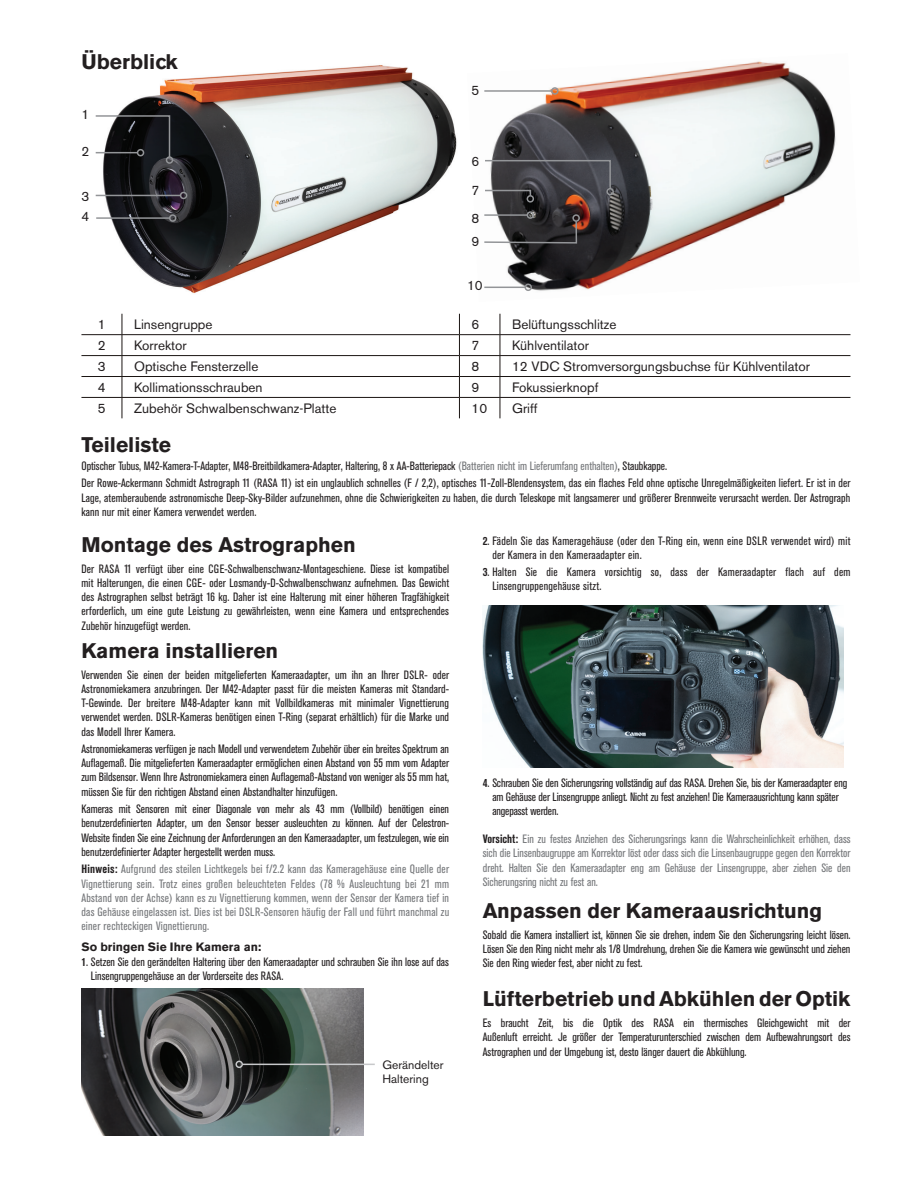
<style>
.page{position:relative;width:918px;height:1188px;background:#fff}
.page>*{position:absolute;margin:0;border:0;box-sizing:border-box;transform-origin:0 0}
.t1{font:700 21px "Akzidenz Grotesk BE";color:#231f20}
.t2{font:13.5px/22.4px "Akzidenz Grotesk BE";color:#231f20}
.t3{font:condensed 12px/14.2px "Akzidenz Grotesk BE";letter-spacing:.01em;color:#231f20;text-align:justify}
.t4{font:condensed 12px/14.2px "Akzidenz Grotesk BE";letter-spacing:.005em;color:#76787b;text-align:justify}
.t5{font:condensed 12px/14.2px "Akzidenz Grotesk BE";letter-spacing:-.01em;color:#231f20}
.t6{font:700 12px "Akzidenz Grotesk BE";color:#231f20}
.t7{font:12px/14.4px "Akzidenz Grotesk BE";color:#231f20}
.s1{color:#76787b}
.s2{font-weight:700;color:#231f20}
.s3{font-weight:700}
</style>
<div class="page">
<img style="left:484px;top:61px;width:352px;height:230px">
<img style="left:95px;top:65px;width:364px;height:252px">
<img style="left:81px;top:989px;width:282px;height:146px">
<img style="left:483px;top:605px;width:361px;height:162px">
<hr style="left:81px;top:355px;width:41px;height:1px;background:#1b1513">
<hr style="left:122px;top:355px;width:337px;height:1px;background:#1b1513">
<hr style="left:459px;top:355px;width:41px;height:1px;background:#1b1513">
<hr style="left:500px;top:355px;width:350px;height:1px;background:#1b1513">
<hr style="left:81px;top:376px;width:41px;height:1px;background:#1b1513">
<hr style="left:122px;top:376px;width:337px;height:1px;background:#1b1513">
<hr style="left:459px;top:376px;width:41px;height:1px;background:#1b1513">
<hr style="left:500px;top:376px;width:350px;height:1px;background:#1b1513">
<hr style="left:81px;top:334px;width:41px;height:1px;background:#1b1513">
<hr style="left:122px;top:334px;width:337px;height:1px;background:#1b1513">
<hr style="left:459px;top:334px;width:41px;height:1px;background:#1b1513">
<hr style="left:500px;top:334px;width:350px;height:1px;background:#1b1513">
<hr style="left:81px;top:397px;width:41px;height:1px;background:#1b1513">
<hr style="left:122px;top:397px;width:337px;height:1px;background:#1b1513">
<svg style="left:122px;top:314px;width:1px;height:104px"></svg>
<hr style="left:459px;top:397px;width:41px;height:1px;background:#1b1513">
<svg style="left:459px;top:314px;width:1px;height:104px"></svg>
<hr style="left:500px;top:397px;width:350px;height:1px;background:#1b1513">
<svg style="left:500px;top:314px;width:1px;height:104px"></svg>
<svg style="left:95px;top:114px;width:76px;height:45px"></svg>
<div style="left:166px;top:156px;width:7px;height:8px;border:2px solid #939598;border-radius:50%"></div>
<hr style="left:96px;top:152px;width:42px;height:1px;background:#939598">
<div style="left:137px;top:149px;width:7px;height:7px;border:2px solid #939598;border-radius:50%"></div>
<hr style="left:484px;top:90px;width:68px;height:2px;background:#939598">
<div style="left:551px;top:87px;width:8px;height:8px;border:2px solid #939598;border-radius:50%"></div>
<hr style="left:484px;top:214px;width:43px;height:2px;background:#939598">
<div style="left:527px;top:211px;width:7px;height:8px;border:2px solid #939598;border-radius:50%"></div>
<div style="left:606px;top:188px;width:8px;height:7px;border:2px solid #939598;border-radius:50%"></div>
<svg style="left:484px;top:220px;width:94px;height:24px"></svg>
<div style="left:572px;top:214px;width:8px;height:8px;border:2px solid #939598;border-radius:50%"></div>
<hr style="left:484px;top:287px;width:41px;height:1px;background:#939598">
<div style="left:524px;top:284px;width:8px;height:7px;border:2px solid #939598;border-radius:50%"></div>
<svg style="left:484px;top:159px;width:128px;height:38px;background:#525257"></svg>
<div style="left:527px;top:195px;width:7px;height:8px;border:2px solid #939598;border-radius:50%"></div>
<hr style="left:96px;top:217px;width:74px;height:2px;background:#939598">
<div style="left:169px;top:214px;width:7px;height:8px;border:2px solid #939598;border-radius:50%"></div>
<hr style="left:96px;top:195px;width:85px;height:1px;background:#939598">
<div style="left:180px;top:192px;width:7px;height:7px;border:2px solid #939598;border-radius:50%"></div>
<hr style="left:242px;top:1064px;width:133px;height:1px;background:#c7c8ca">
<div style="left:235px;top:1061px;width:8px;height:7px;border:2px solid #c7c8ca;border-radius:50%"></div>
<h1 class="t1" style="left:81px;top:50px;width:98px">Überblick</h1>
<p class="t2" style="left:81px;top:103px;width:9px">1</p>
<p class="t2" style="left:81px;top:140px;width:9px">2</p>
<p class="t2" style="left:81px;top:185px;width:9px">3</p>
<p class="t2" style="left:81px;top:206px;width:9px">4</p>
<p class="t2" style="left:472px;top:79px;width:9px">5</p>
<p class="t2" style="left:472px;top:150px;width:9px">6</p>
<p class="t2" style="left:472px;top:179px;width:9px">7</p>
<p class="t2" style="left:472px;top:208px;width:9px">8<br>9</p>
<p class="t2" style="left:467px;top:274px;width:17px">10</p>
<p class="t2" style="left:98px;top:313px;width:9px">1</p>
<p class="t2" style="left:134px;top:313px;width:80px">Linsengruppe</p>
<p class="t2" style="left:472px;top:313px;width:9px">6</p>
<p class="t2" style="left:512px;top:313px;width:106px">Belüftungsschlitze</p>
<p class="t2" style="left:98px;top:334px;width:9px">2</p>
<p class="t2" style="left:134px;top:334px;width:54px">Korrektor</p>
<p class="t2" style="left:472px;top:334px;width:9px">7</p>
<p class="t2" style="left:512px;top:334px;width:78px">Kühlventilator</p>
<p class="t2" style="left:98px;top:355px;width:9px">3</p>
<p class="t2" style="left:134px;top:355px;width:126px">Optische Fensterzelle</p>
<p class="t2" style="left:472px;top:355px;width:9px">8</p>
<p class="t2" style="left:512px;top:355px;width:299px">12 VDC Stromversorgungsbuchse für Kühlventilator</p>
<p class="t2" style="left:98px;top:376px;width:9px">4</p>
<p class="t2" style="left:134px;top:376px;width:130px">Kollimationsschrauben</p>
<p class="t2" style="left:472px;top:376px;width:9px">9</p>
<p class="t2" style="left:512px;top:376px;width:88px">Fokussierknopf</p>
<p class="t2" style="left:98px;top:397px;width:9px">5</p>
<p class="t2" style="left:134px;top:397px;width:204px">Zubehör Schwalbenschwanz-Platte</p>
<p class="t2" style="left:472px;top:397px;width:17px">10</p>
<p class="t2" style="left:512px;top:397px;width:27px">Griff</p>
<h1 class="t1" style="left:81px;top:433px;width:91px">Teileliste</h1>
<p class="t3" style="left:81px;top:457px;width:771px;line-height:17.5px">Optischer Tubus, M42-Kamera-T-Adapter, M48-Breitbildkamera-Adapter, Haltering, 8 x AA-Batteriepack <span class="s1">(Batterien nicht im Lieferumfang enthalten)</span>, Staubkappe.<br>Der Rowe-Ackermann Schmidt Astrograph 11 (RASA 11) ist ein unglaublich schnelles (F / 2,2), optisches 11-Zoll-Blendensystem, das ein flaches Feld ohne optische Unregelmäßigkeiten liefert. Er ist in der</p>
<p class="t3" style="left:81px;top:491px;width:770px">Lage, atemberaubende astronomische Deep-Sky-Bilder aufzunehmen, ohne die Schwierigkeiten zu haben, die durch Teleskope mit langsamerer und größerer Brennweite verursacht werden. Der Astrograph kann nur mit einer Kamera verwendet werden.</p>
<h1 class="t1" style="left:81px;top:532px;width:276px">Montage des Astrographen</h1>
<p class="t3" style="left:81px;top:562px;width:369px">Der RASA 11 verfügt über eine CGE-Schwalbenschwanz-Montageschiene. Diese ist kompatibel mit Halterungen, die einen CGE- oder Losmandy-D-Schwalbenschwanz aufnehmen. Das Gewicht des Astrographen selbst beträgt 16 kg. Daher ist eine Halterung mit einer höheren Tragfähigkeit erforderlich, um eine gute Leistung zu gewährleisten, wenn eine Kamera und entsprechendes Zubehör hinzugefügt werden.</p>
<h1 class="t1" style="left:81px;top:638px;width:198px">Kamera installieren</h1>
<p class="t3" style="left:81px;top:668px;width:369px">Verwenden Sie einen der beiden mitgelieferten Kameraadapter, um ihn an Ihrer DSLR- oder Astronomiekamera anzubringen. Der M42-Adapter passt für die meisten Kameras mit Standard-T-Gewinde. Der breitere M48-Adapter kann mit Vollbildkameras mit minimaler Vignettierung verwendet werden. DSLR-Kameras benötigen einen T-Ring (separat erhältlich) für die Marke und das Modell Ihrer Kamera.</p>
<p class="t3" style="left:81px;top:742px;width:369px">Astronomiekameras verfügen je nach Modell und verwendetem Zubehör über ein breites Spektrum an Auflagemaß. Die mitgelieferten Kameraadapter ermöglichen einen Abstand von 55 mm vom Adapter zum Bildsensor. Wenn Ihre Astronomiekamera einen Auflagemaß-Abstand von weniger als 55 mm hat, müssen Sie für den richtigen Abstand einen Abstandhalter hinzufügen.</p>
<p class="t3" style="left:81px;top:802px;width:369px">Kameras mit Sensoren mit einer Diagonale von mehr als 43 mm (Vollbild) benötigen einen benutzerdefinierten Adapter, um den Sensor besser ausleuchten zu können. Auf der Celestron-Website finden Sie eine Zeichnung der Anforderungen an den Kameraadapter, um festzulegen, wie ein benutzerdefinierter Adapter hergestellt werden muss.</p>
<p class="t4" style="left:81px;top:862px;width:369px"><span class="s2">Hinweis:</span> Aufgrund des steilen Lichtkegels bei f/2.2 kann das Kameragehäuse eine Quelle der Vignettierung sein. Trotz eines großen beleuchteten Feldes (78 % Ausleuchtung bei 21 mm Abstand von der Achse) kann es zu Vignettierung kommen, wenn der Sensor der Kamera tief in das Gehäuse eingelassen ist. Dies ist bei DSLR-Sensoren häufig der Fall und führt manchmal zu einer rechteckigen Vignettierung.</p>
<p class="t6" style="left:81px;top:940px;width:182px">So bringen Sie Ihre Kamera an:</p>
<p class="t3" style="left:91px;top:955px;width:360px;text-indent:-10px"><span class="s3">1</span>. Setzen Sie den gerändelten Haltering über den Kameraadapter und schrauben Sie ihn lose auf das<br>Linsengruppengehäuse an der Vorderseite des RASA.</p>
<p class="t7" style="left:383px;top:1057px;width:63px">Gerändelter<br>Haltering</p>
<p class="t3" style="left:492px;top:534px;width:360px;text-indent:-10px"><span class="s3">2</span>. Fädeln Sie das Kameragehäuse (oder den T-Ring ein, wenn eine DSLR verwendet wird) mit der Kamera in den Kameraadapter ein.</p>
<p class="t3" style="left:492px;top:565px;width:360px;text-indent:-10px"><span class="s3">3</span>. Halten Sie die Kamera vorsichtig so, dass der Kameraadapter flach auf dem<br>Linsengruppengehäuse sitzt.</p>
<p class="t5" style="left:492px;top:776px;width:356px;text-indent:-10px"><span class="s3">4</span>. Schrauben Sie den Sicherungsring vollständig auf das RASA. Drehen Sie, bis der Kameraadapter eng am Gehäuse der Linsengruppe anliegt. Nicht zu fest anziehen! Die Kameraausrichtung kann später angepasst werden.</p>
<p class="t4" style="left:483px;top:832px;width:369px"><span class="s2">Vorsicht:</span> Ein zu festes Anziehen des Sicherungsrings kann die Wahrscheinlichkeit erhöhen, dass sich die Linsenbaugruppe am Korrektor löst oder dass sich die Linsenbaugruppe gegen den Korrektor dreht. Halten Sie den Kameraadapter eng am Gehäuse der Linsengruppe, aber ziehen Sie den Sicherungsring nicht zu fest an.</p>
<h1 class="t1" style="left:483px;top:898px;width:341px">Anpassen der Kameraausrichtung</h1>
<p class="t3" style="left:483px;top:928px;width:369px">Sobald die Kamera installiert ist, können Sie sie drehen, indem Sie den Sicherungsring leicht lösen.<br>Lösen Sie den Ring nicht mehr als 1/8 Umdrehung, drehen Sie die Kamera wie gewünscht und ziehen Sie den Ring wieder fest, aber nicht zu fest.</p>
<h1 class="t1" style="left:483px;top:987px;width:369px">Lüfterbetrieb und Abkühlen der Optik</h1>
<p class="t3" style="left:483px;top:1016px;width:369px">Es braucht Zeit, bis die Optik des RASA ein thermisches Gleichgewicht mit der Außenluft erreicht. Je größer der Temperaturunterschied zwischen dem Aufbewahrungsort des Astrographen und der Umgebung ist, desto länger dauert die Abkühlung.</p>
</div>
